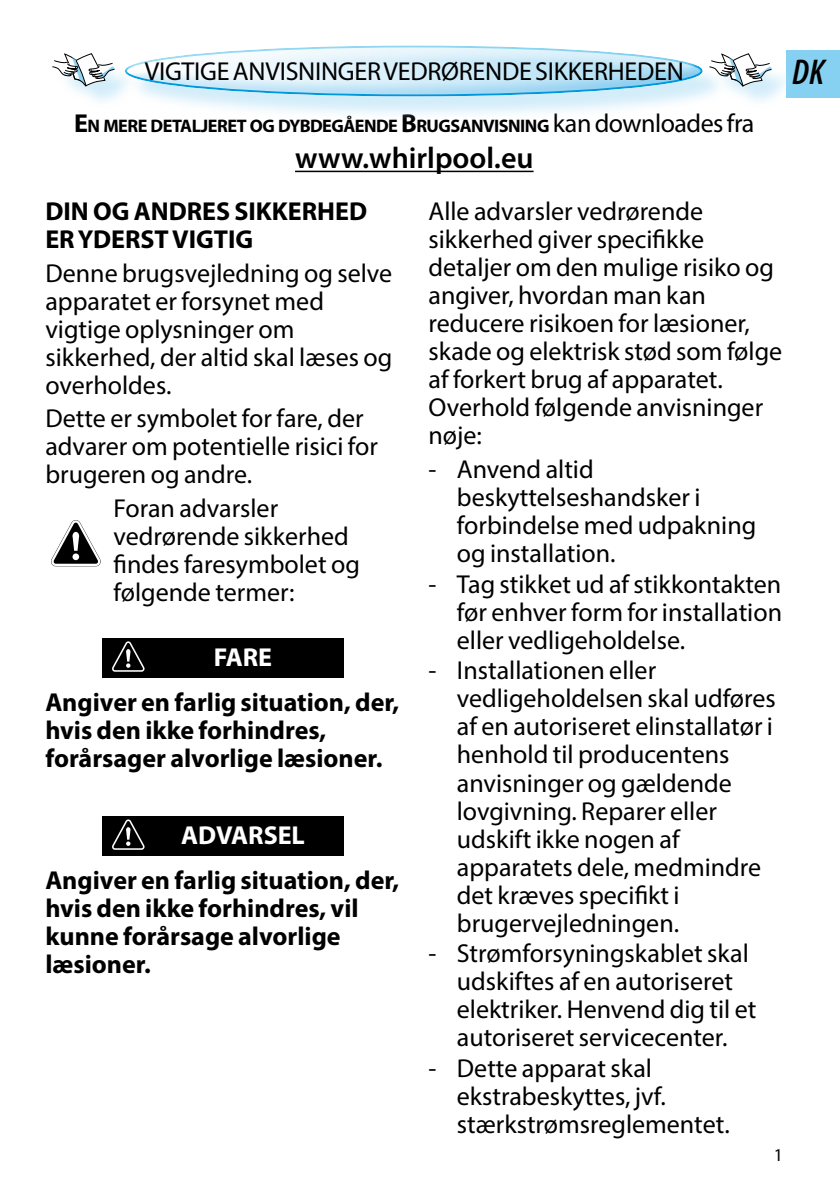
<style>
.page{position:relative;width:840px;height:1191px;background:#fff}
.page>*{position:absolute;margin:0;border:0;box-sizing:border-box;transform-origin:0 0}
.t1{font:italic 600 condensed 36px "Myriad Pro";color:#000}
.t2{font:600 30px "Myriad Pro";color:#000}
.t3{font:26px/28px "Myriad Pro";color:#000}
.t4{font:700 26px/28px "Myriad Pro";color:#000}
.t5{font:700 26px "Myriad Pro";color:#fff}
.t6{font:700 18.2px "Myriad Pro";letter-spacing:-.03em;color:#000}
.t7{font:18px "Myriad Pro";color:#000}
.s1{font-size:26px}
.s2{font-weight:400;font-size:26px}
</style>
<div class="page">
<div style="left:785px;top:50px;width:54px;height:47px;background:#86d1f1"></div>
<div style="left:102px;top:637px;width:241px;height:40px;background:#000"></div>
<svg style="left:112px;top:641px;width:33px;height:31px"></svg>
<div style="left:102px;top:816px;width:241px;height:39px;background:#000"></div>
<svg style="left:112px;top:819px;width:33px;height:31px"></svg>
<hr style="left:295px;top:171px;width:238px;height:1px;background:#000">
<div style="left:128px;top:48px;width:598px;height:73px;background:#c4e7f8;opacity:.75"></div>
<div style="left:123px;top:42px;width:582px;height:33px;background:#fff;opacity:.75"></div>
<div style="left:123px;top:63px;width:582px;height:35px;background:#c4e7f8;opacity:.75"></div>
<div style="left:57px;top:58px;width:82px;height:52px;background:#c4e7f8;opacity:.75"></div>
<svg style="left:52px;top:54px;width:65px;height:32px"></svg>
<div style="left:714px;top:58px;width:81px;height:52px;background:#c4e7f8;opacity:.75"></div>
<svg style="left:709px;top:54px;width:64px;height:32px"></svg>
<svg style="left:51px;top:520px;width:50px;height:47px"></svg>
<div style="left:72px;top:553px;width:7px;height:7px;background:#fff;border-radius:50%"></div>
<p class="t3" style="left:145px;top:57px;width:540px">VIGTIGE ANVISNINGER VEDRØRENDE SIKKERHEDEN</p>
<h1 class="t1" style="left:791px;top:53px;width:34px">DK</h1>
<p class="t6" style="left:74px;top:114px;width:681px"><span class="s1">E</span>N MERE DETALJERET OG DYBDEGÅENDE <span class="s1">B</span>RUGSANVISNING <span class="s2">kan downloades fra</span></p>
<p class="t2" style="left:295px;top:139px;width:240px">www.whirlpool.eu</p>
<p class="t4" style="left:45px;top:196px;width:323px">DIN OG ANDRES SIKKERHED<br>ER YDERST VIGTIG</p>
<p class="t3" style="left:45px;top:258px;width:348px">Denne brugsvejledning og selve apparatet er forsynet med vigtige oplysninger om sikkerhed, der altid skal læses og overholdes.</p>
<p class="t3" style="left:45px;top:404px;width:334px">Dette er symbolet for fare, der advarer om potentielle risici for brugeren og andre.</p>
<p class="t3" style="left:113px;top:494px;width:248px">Foran advarsler vedrørende sikkerhed findes faresymbolet og følgende termer:</p>
<p class="t5" style="left:214px;top:641px;width:60px">FARE</p>
<p class="t4" style="left:45px;top:687px;width:355px">Angiver en farlig situation, der, hvis den ikke forhindres, forårsager alvorlige læsioner.</p>
<p class="t5" style="left:181px;top:818px;width:125px">ADVARSEL</p>
<p class="t4" style="left:45px;top:865px;width:355px">Angiver en farlig situation, der, hvis den ikke forhindres, vil kunne forårsage alvorlige læsioner.</p>
<p class="t3" style="left:428px;top:197px;width:355px">Alle advarsler vedrørende sikkerhed giver specifikke detaljer om den mulige risiko og angiver, hvordan man kan reducere risikoen for læsioner, skade og elektrisk stød som følge af forkert brug af apparatet.<br>Overhold følgende anvisninger nøje:</p>
<p class="t3" style="left:456px;top:454px;width:301px;text-indent:-28px">- Anvend altid beskyttelseshandsker i forbindelse med udpakning og installation.</p>
<p class="t3" style="left:456px;top:569px;width:326px;text-align:justify;text-indent:-28px">- Tag stikket ud af stikkontakten før enhver form for installation eller vedligeholdelse.</p>
<p class="t3" style="left:456px;top:656px;width:320px;text-indent:-28px">- Installationen eller vedligeholdelsen skal udføres af en autoriseret elinstallatør i henhold til producentens anvisninger og gældende lovgivning. Reparer eller udskift ikke nogen af apparatets dele, medmindre det kræves specifikt i brugervejledningen.</p>
<p class="t3" style="left:456px;top:939px;width:301px;text-indent:-28px">- Strømforsyningskablet skal udskiftes af en autoriseret elektriker. Henvend dig til et autoriseret servicecenter.</p>
<p class="t3" style="left:456px;top:1054px;width:274px;text-indent:-28px">- Dette apparat skal ekstrabeskyttes, jvf. stærkstrømsreglementet.</p>
<p class="t7" style="left:773px;top:1143px;width:11px">1</p>
</div>
